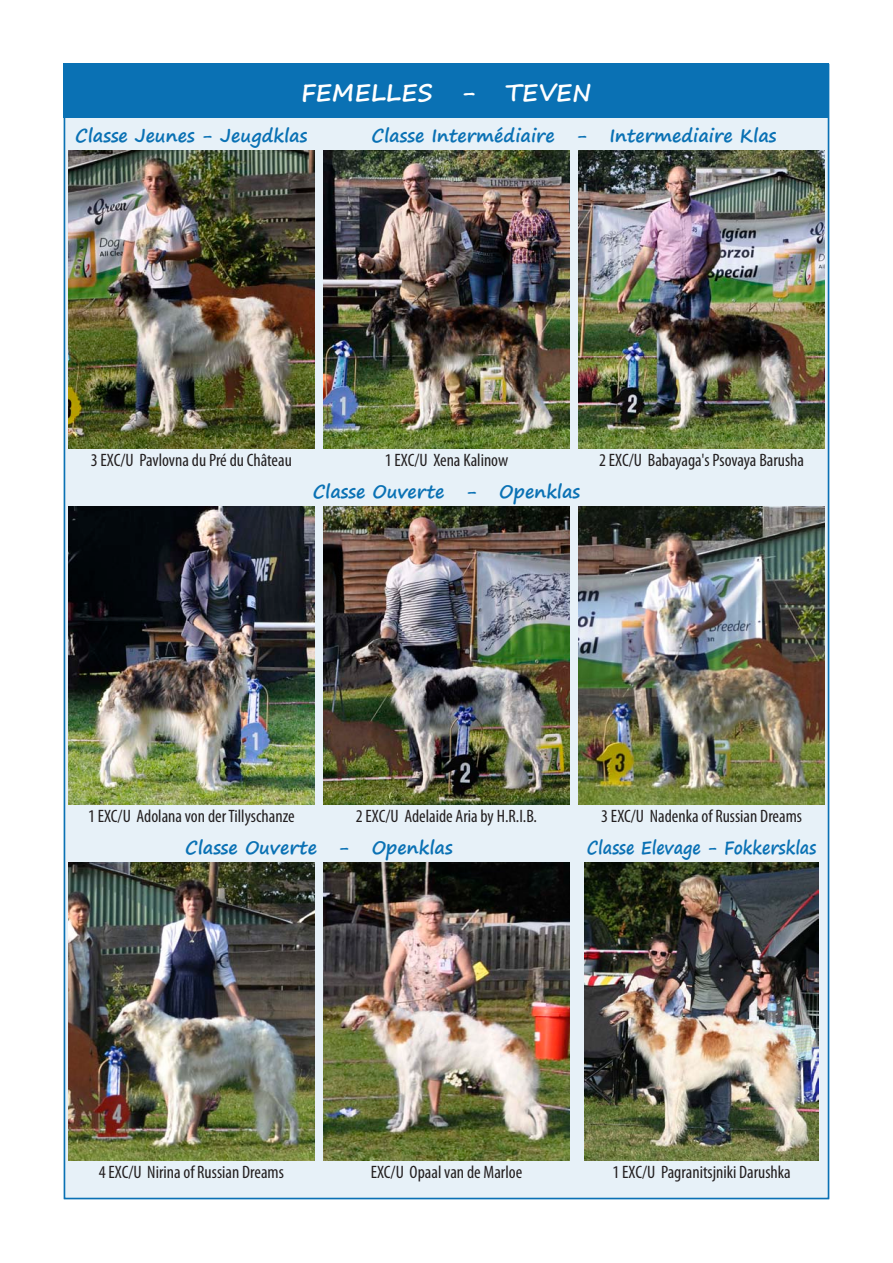
<style>
.page{position:relative;width:893px;height:1263px;background:#fff}
.page>*{position:absolute;margin:0;border:0;box-sizing:border-box;transform-origin:0 0}
.t1{font:700 24px "Segoe Print";color:#fff}
.t2{font:condensed 18px "Myriad Pro";color:#231f20}
.t3{font:700 18px "Segoe Print";color:#0a71b4}
.t4{font:700 18px "Segoe Print";color:#0a71b4;scale:.9 1}
</style>
<div class="page">
<div style="left:64px;top:64px;width:765px;height:1135px;background:#e7f1f8;border:2px solid #0a71b4"></div>
<div style="left:64px;top:64px;width:765px;height:54px;background:#0a71b4"></div>
<img style="left:68px;top:150px;width:247px;height:298px">
<img style="left:323px;top:150px;width:247px;height:298px">
<img style="left:578px;top:150px;width:247px;height:298px">
<img style="left:68px;top:507px;width:247px;height:297px">
<img style="left:323px;top:507px;width:247px;height:297px">
<img style="left:578px;top:507px;width:247px;height:297px">
<img style="left:68px;top:863px;width:247px;height:298px">
<img style="left:323px;top:863px;width:247px;height:298px">
<img style="left:585px;top:863px;width:234px;height:298px">
<p class="t1" style="left:301px;top:71px;width:292px">FEMELLES - TEVEN</p>
<p class="t3" style="left:75px;top:119px;width:234px">Classe Jeunes - Jeugdklas</p>
<p class="t3" style="left:372px;top:119px;width:406px">Classe Intermédiaire - Intermediaire Klas</p>
<p class="t2" style="left:91px;top:449px;width:203px">3 EXC/U Pavlovna du Pré du Château</p>
<p class="t2" style="left:385px;top:449px;width:125px">1 EXC/U Xena Kalinow</p>
<p class="t2" style="left:599px;top:449px;width:206px">2 EXC/U Babayaga's Psovaya Barusha</p>
<p class="t3" style="left:313px;top:475px;width:269px">Classe Ouverte - Openklas</p>
<p class="t2" style="left:88px;top:805px;width:208px">1 EXC/U Adolana von der Tillyschanze</p>
<p class="t2" style="left:356px;top:805px;width:183px">2 EXC/U Adelaide Aria by H.R.I.B.</p>
<p class="t2" style="left:601px;top:805px;width:202px">3 EXC/U Nadenka of Russian Dreams</p>
<p class="t3" style="left:185px;top:832px;width:269px">Classe Ouverte - Openklas</p>
<p class="t4" style="left:587px;top:832px;width:256px">Classe Elevage - Fokkersklas</p>
<p class="t2" style="left:99px;top:1161px;width:187px">4 EXC/U Nirina of Russian Dreams</p>
<p class="t2" style="left:371px;top:1161px;width:153px">EXC/U Opaal van de Marloe</p>
<p class="t2" style="left:612px;top:1161px;width:180px">1 EXC/U Pagranitsjniki Darushka</p>
</div>
